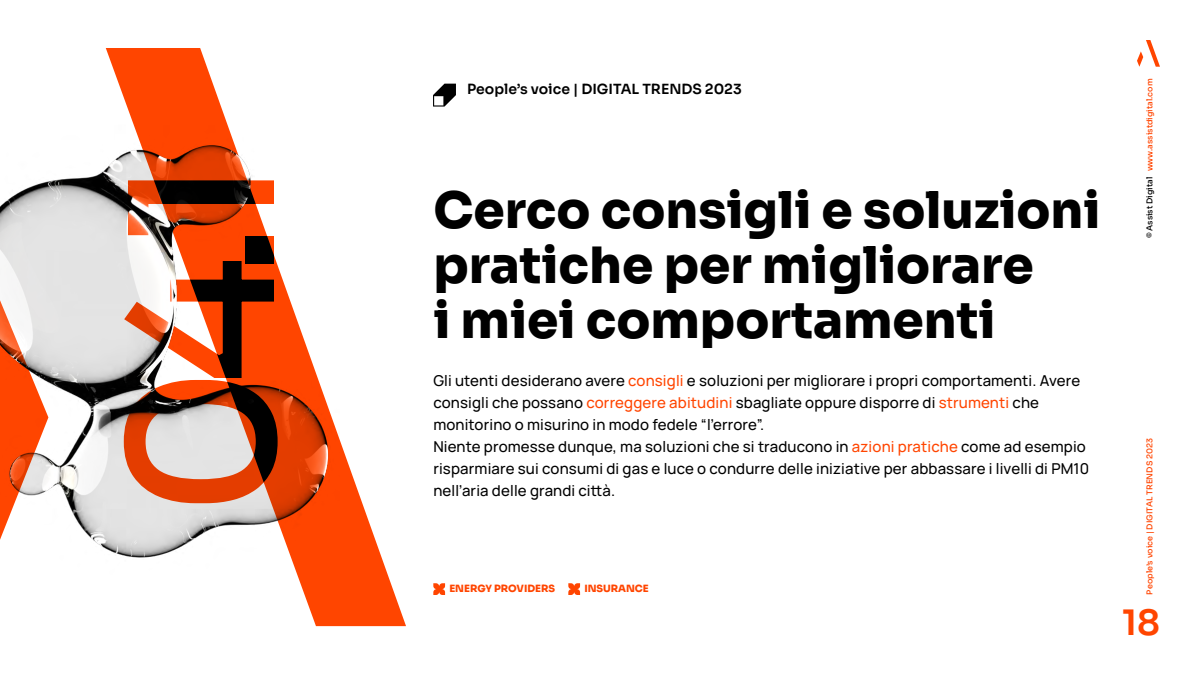
<style>
.page{position:relative;width:1200px;height:675px;background:#fff}
.page>*{position:absolute;margin:0;border:0;box-sizing:border-box;transform-origin:0 0}
.t1{font:500 200px "Sora";color:#ff4500}
.t2{font:800 50px/55px "Sora";color:#000}
.t3{font:600 35px "Sora";color:#ff4500}
.t4{font:200 15px/22px "Manrope";letter-spacing:.01em;color:#000}
.t5{font:600 14px "Sora";color:#000}
.t6{font:800 10px "Sora";color:#ff4500}
.t7{font:500 8px "Sora";color:#ff4500}
.s1{color:#ff4500}
.s2{color:#000}
</style>
<div class="page">
<svg style="left:1137px;top:40px;width:23px;height:27px"></svg>
<svg style="left:433px;top:583px;width:12px;height:12px"></svg>
<svg style="left:568px;top:583px;width:12px;height:12px"></svg>
<svg style="left:106px;top:48px;width:300px;height:578px"></svg>
<svg style="left:433px;top:84px;width:23px;height:23px"></svg>
<img style="left:0;top:67px;width:340px;height:560px">
<h1 class="t1" style="left:38px;top:517px;width:360px;rotate:-90deg">04.1</h1>
<p class="t5" style="left:467px;top:78px;width:276px">People’s voice | DIGITAL TRENDS 2023</p>
<h2 class="t2" style="left:433px;top:178px;width:669px">Cerco consigli e soluzioni pratiche per migliorare<br>i miei comportamenti</h2>
<p class="t4" style="left:433px;top:369px;width:657px">Gli utenti desiderano avere <span class="s1">consigli</span> e soluzioni per migliorare i propri comportamenti. Avere consigli che possano <span class="s1">correggere abitudini</span> sbagliate oppure disporre di <span class="s1">strumenti</span> che monitorino o misurino in modo fedele “l’errore”.<br>Niente promesse dunque, ma soluzioni che si traducono in <span class="s1">azioni pratiche</span> come ad esempio risparmiare sui consumi di gas e luce o condurre delle iniziative per abbassare i livelli di PM10 nell’aria delle grandi città.</p>
<p class="t6" style="left:449px;top:581px;width:107px">ENERGY PROVIDERS</p>
<p class="t6" style="left:584px;top:581px;width:66px">INSURANCE</p>
<p class="t7" style="left:1143px;top:238px;width:161px;rotate:-90deg"><span class="s2">© Assist Digital</span> www.assistdigital.com</p>
<p class="t7" style="left:1143px;top:594px;width:158px;rotate:-90deg">People’s voice | DIGITAL TRENDS 2023</p>
<h3 class="t3" style="left:1122px;top:593px;width:39px">18</h3>
</div>
